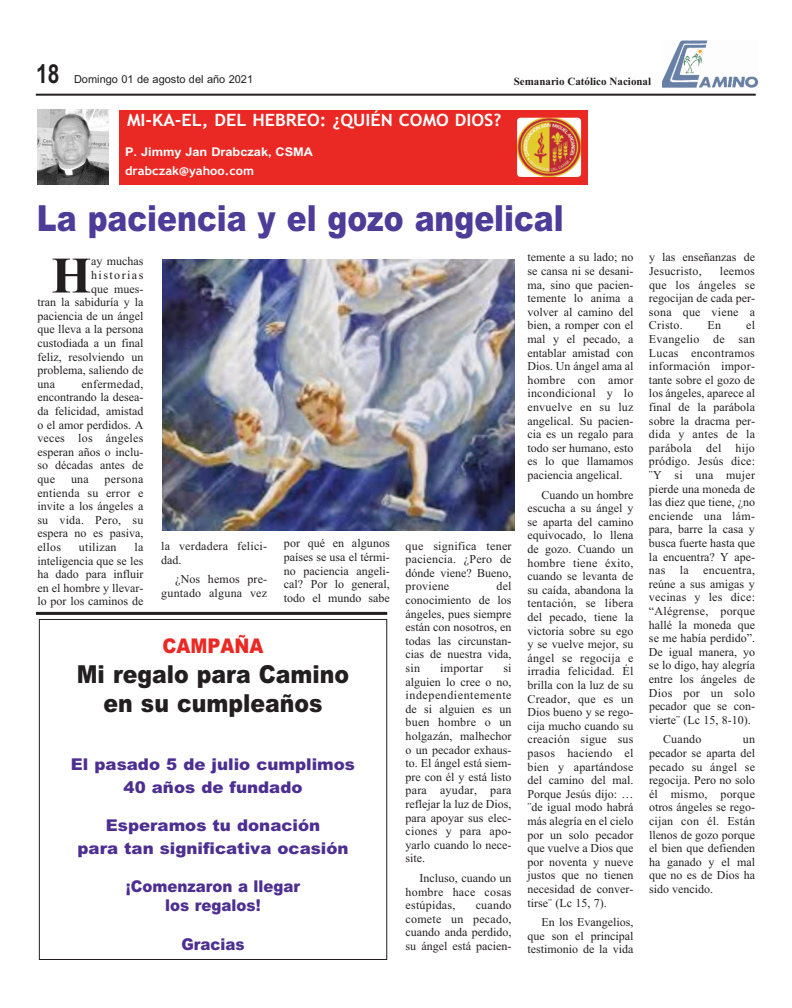
<style>
.page{position:relative;width:792px;height:1008px;background:#fff}
.page>*{position:absolute;margin:0;border:0;box-sizing:border-box;transform-origin:0 0}
.t1{font:700 51.2px "Times New Roman";color:#231f20}
.t2{font:900 36px "Arial";color:#4d3c98;scale:.83 1}
.t3{font:700 26.2px "Arial";color:#231f20;scale:.8 1}
.t4{font:900 24.8px/29.8px "Arial";color:#231f20;text-align:center;scale:.89 1}
.t5{font:900 20.3px "Arial";color:#ea2924;scale:.89 1}
.t6{font:700 17px "Trebuchet MS";color:#fff;scale:1.06 1}
.t7{font:900 16.2px/22.7px "Arial";color:#4c2f91;text-align:center}
.t8{font:900 16.2px/19.5px "Arial";color:#4c2f91;text-align:center;scale:.92 1}
.t9{font:12px/13.6px "Times New Roman";color:#231f20;text-align:justify}
.t10{font:12px/13.6px "Times New Roman";letter-spacing:.02em;color:#231f20}
.t11{font:700 12px "Arial";color:#fff;scale:1.06 1}
.t12{font:700 12px "Trebuchet MS";color:#fff;scale:1.06 1}
.t13{font:12px "Times New Roman";letter-spacing:.12em;color:#231f20}
.t14{font:11px "Arial";color:#231f20}
.t15{font:700 11px "Times New Roman";color:#231f20}
</style>
<div class="page">
<img style="left:663px;top:40px;width:95px;height:48px">
<hr style="left:36px;top:94px;width:720px;height:2px;background:#231f20">
<div style="left:120px;top:110px;width:468px;height:75px;background:#ea2924"></div>
<img style="left:37px;top:110px;width:72px;height:75px">
<img style="left:517px;top:118px;width:64px;height:59px">
<hr style="left:36px;top:612px;width:351px;height:3px;background:#231f20">
<div style="left:39px;top:619px;width:348px;height:341px;border:1px solid #231f20"></div>
<img style="left:162px;top:259px;width:352px;height:272px">
<h3 class="t3" style="left:36px;top:58px;width:31px">18</h3>
<p class="t14" style="left:74px;top:72px;width:181px">Domingo 01 de agosto del año 2021</p>
<p class="t15" style="left:514px;top:75px;width:139px">Semanario Católico Nacional</p>
<h3 class="t6" style="left:127px;top:110px;width:355px">MI-KA-EL, DEL HEBREO: ¿QUIÉN COMO DIOS?</h3>
<p class="t11" style="left:125px;top:144px;width:179px">P. Jimmy Jan Drabczak, CSMA</p>
<p class="t12" style="left:125px;top:164px;width:123px">drabczak@yahoo.com</p>
<h2 class="t2" style="left:37px;top:198px;width:636px">La paciencia y el gozo angelical</h2>
<h1 class="t1" style="left:51px;top:245px;width:41px">H</h1>
<p class="t9" style="left:91px;top:254px;width:54px">ay muchas</p>
<p class="t13" style="left:91px;top:268px;width:54px">historias</p>
<p class="t9" style="left:91px;top:282px;width:54px">que mues-</p>
<p class="t9" style="left:37px;top:295px;width:107px">tran la sabiduría y la</p>
<p class="t9" style="left:37px;top:309px;width:108px">paciencia de un ángel</p>
<p class="t9" style="left:37px;top:322px;width:108px">que lleva a la persona</p>
<p class="t9" style="left:37px;top:336px;width:108px">custodiada a un final</p>
<p class="t9" style="left:37px;top:350px;width:108px">feliz, resolviendo un</p>
<p class="t9" style="left:37px;top:363px;width:108px">problema, saliendo de</p>
<p class="t9" style="left:37px;top:377px;width:19px">una</p>
<p class="t9" style="left:37px;top:377px;width:108px;text-indent:44px">enfermedad, encontrando la desea&shy;da felicidad, amistad o el amor perdidos. A veces los ángeles esperan años o inclu&shy;so décadas antes de que</p>
<p class="t9" style="left:37px;top:472px;width:108px;text-indent:67px">persona entienda su error e invite a los ángeles a su vida. Pero, su espera no es pasiva, ellos</p>
<p class="t9" style="left:71px;top:472px;width:19px">una</p>
<p class="t9" style="left:284px;top:536px;width:108px">por qué en algunos países se usa el térmi&shy;no paciencia angeli&shy;cal? Por lo general, todo el mundo sabe</p>
<p class="t9" style="left:406px;top:539px;width:108px">que significa tener paciencia. ¿Pero de dónde viene? Bueno, proviene</p>
<p class="t9" style="left:37px;top:540px;width:108px;text-indent:97px">la inteligencia que se les ha dado para influir en el hombre y llevar&shy;lo por los caminos de</p>
<p class="t10" style="left:161px;top:539px;width:107px">la verdadera felici&shy;dad.</p>
<p class="t10" style="left:79px;top:540px;width:39px">utilizan</p>
<p class="t10" style="left:161px;top:573px;width:108px;text-align:right">¿Nos hemos pre&shy;guntado alguna vez</p>
<p class="t9" style="left:406px;top:579px;width:108px;text-indent:91px">del conocimiento de los ángeles, pues siempre están con nosotros, en todas las circunstan&shy;cias de nuestra vida, sin</p>
<h3 class="t5" style="left:163px;top:634px;width:115px">CAMPAÑA</h3>
<h3 class="t4" style="left:77px;top:659px;width:307px">Mi regalo para Camino en su cumpleaños</h3>
<p class="t9" style="left:406px;top:661px;width:108px;text-indent:98px">si alguien lo cree o no, independientemente de si alguien es un buen hombre o un holgazán, malhechor o un pecador exhaus&shy;to. El ángel está siem&shy;pre con él y está listo para ayudar, para reflejar la luz de Dios, para apoyar sus elec&shy;ciones y para apo&shy;yarlo cuando lo nece&shy;site.</p>
<p class="t9" style="left:406px;top:871px;width:108px;text-indent:14px">Incluso, cuando un hombre hace cosas estúpidas,</p>
<p class="t10" style="left:440px;top:661px;width:44px">importar</p>
<h3 class="t7" style="left:71px;top:753px;width:286px">El pasado 5 de julio cumplimos<br>40 años de fundado</h3>
<h3 class="t7" style="left:78px;top:814px;width:273px">Esperamos tu donación<br>para tan significativa ocasión</h3>
<h3 class="t8" style="left:126px;top:877px;width:191px">¡Comenzaron a llegar los regalos!</h3>
<h3 class="t8" style="left:181px;top:935px;width:70px">Gracias</h3>
<p class="t9" style="left:406px;top:898px;width:108px;text-indent:70px">cuando comete un pecado, cuando anda perdido, su ángel está pacien-</p>
<p class="t9" style="left:527px;top:250px;width:108px">temente a su lado; no se cansa ni se desani&shy;ma, sino que pacien&shy;temente lo anima a volver al camino del bien, a romper con el mal y el pecado, a entablar amistad con Dios. Un ángel ama al hombre con amor incondicional y lo envuelve en su luz angelical. Su pacien&shy;cia es un regalo para todo ser humano, esto es lo que llamamos paciencia angelical.</p>
<p class="t9" style="left:527px;top:488px;width:108px;text-indent:14px">Cuando un hombre escucha a su ángel y se aparta del camino equivocado, lo llena de gozo. Cuando un hombre tiene éxito, cuando se levanta de su caída, abandona la tentación, se libera del pecado, tiene la victoria sobre su ego y se vuelve mejor, su ángel se regocija e irradia felicidad. Él brilla con la luz de su Creador, que es un Dios bueno y se rego&shy;cija mucho cuando su creación sigue sus pasos haciendo el bien y apartándose del camino del mal.<br>Porque Jesús dijo: … ¨de igual modo habrá más alegría en el cielo por un solo pecador que vuelve a Dios que por noventa y nueve justos que no tienen necesidad de conver&shy;tirse¨ (Lc 15, 7).</p>
<p class="t9" style="left:527px;top:915px;width:108px;text-indent:14px">En los Evangelios, que son el principal testimonio de la vida</p>
<p class="t9" style="left:649px;top:250px;width:108px">y las enseñanzas de<br>Jesucristo,</p>
<p class="t9" style="left:649px;top:264px;width:108px;text-indent:71px">leemos que los ángeles se regocijan de cada per&shy;sona que viene a Cristo.</p>
<p class="t9" style="left:649px;top:318px;width:108px;text-indent:97px">el Evangelio de san Lucas encontramos información impor&shy;tante sobre el gozo de los ángeles, aparece al final de la parábola sobre la dracma per&shy;dida y antes de la parábola del hijo pródigo. Jesús dice: ¨Y si una mujer pierde una moneda de las diez que tiene, ¿no enciende una lám&shy;para, barre la casa y busca fuerte hasta que la encuentra? Y ape&shy;nas la encuentra, reúne a sus amigas y vecinas y les dice: “Alégrense, porque hallé la moneda que se me había perdido”.<br>De igual manera, yo se lo digo, hay alegría entre los ángeles de Dios por un solo pecador que se con&shy;vierte¨ (Lc 15, 8-10).</p>
<p class="t9" style="left:663px;top:732px;width:40px">Cuando</p>
<p class="t9" style="left:708px;top:318px;width:15px">En</p>
<p class="t9" style="left:649px;top:732px;width:108px;text-indent:94px">un pecador se aparta del pecado su ángel se regocija. Pero no solo él mismo, porque otros ángeles se rego&shy;cijan con él. Están llenos de gozo porque el bien que defienden ha ganado y el mal que no es de Dios ha sido vencido.</p>
</div>
